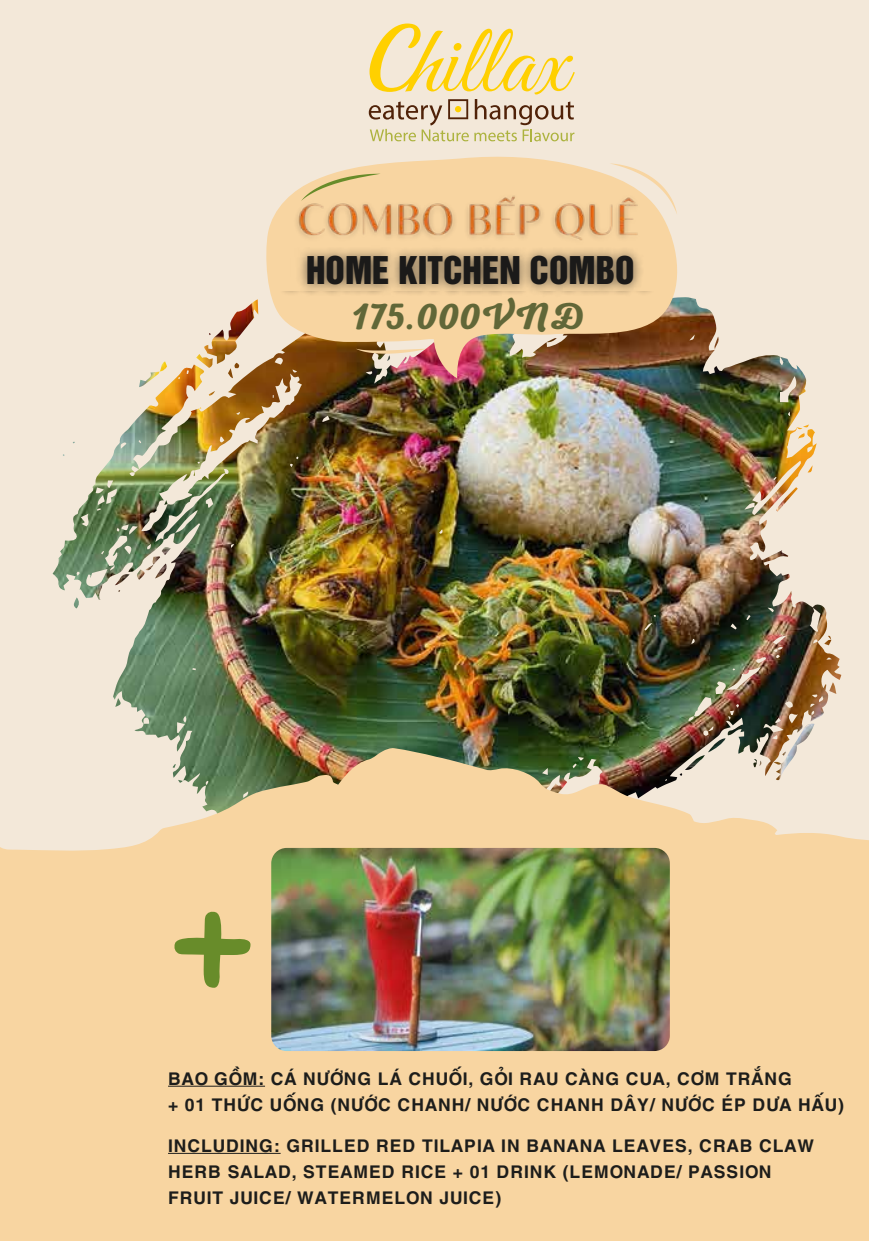
<style>
.page{position:relative;width:869px;height:1241px;background:#fff}
.page>*{position:absolute;margin:0;border:0;box-sizing:border-box;transform-origin:0 0}
.t1{font:700 37.98px "Nexa Script";color:#616738}
.t2{font:35px "UTM Helvet Ins";color:#1b1a19}
.t3{font:700 17.5px/26.2px "UTM Helve";letter-spacing:.03em;color:#1d1d1b}
</style>
<div class="page">
<img style="left:0;top:0;width:868px;height:721px">
<img style="left:0;top:721px;width:868px;height:26px">
<svg style="left:368px;top:24px;width:206px;height:117px;background:#ebd9aa"></svg>
<img style="left:172px;top:298px;width:498px;height:136px">
<svg style="left:0;top:747px;width:868px;height:493px;background:#efd1a1"></svg>
<hr style="left:168px;top:1085px;width:97px;height:1px;background:#1d1d1b">
<hr style="left:168px;top:1152px;width:112px;height:1px;background:#1d1d1b">
<svg style="left:173px;top:910px;width:78px;height:77px;background:#c6bb78"></svg>
<img style="left:271px;top:847px;width:398px;height:203px">
<img style="left:266px;top:157px;width:411px;height:221px">
<svg style="left:355px;top:349px;width:71px;height:4px"></svg>
<svg style="left:609px;top:163px;width:67px;height:52px;background:#f3e4ce"></svg>
<svg style="left:301px;top:174px;width:79px;height:14px"></svg>
<img style="left:274px;top:188px;width:388px;height:113px">
<div style="left:276px;top:245px;width:383px;height:45px;background:#f8d5a1"></div>
<img style="left:291px;top:238px;width:358px;height:71px">
<h2 class="t2" style="left:306px;top:242px;width:330px">HOME KITCHEN COMBO</h2>
<h1 class="t1" style="left:351px;top:293px;width:234px">175.000VNĐ</h1>
<p class="t3" style="left:168px;top:1062px;width:677px">BAO GỒM: CÁ NƯỚNG LÁ CHUỐI, GỎI RAU CÀNG CUA, CƠM TRẮNG<br>+ 01 THỨC UỐNG (NƯỚC CHANH/ NƯỚC CHANH DÂY/ NƯỚC ÉP DƯA HẤU)</p>
<p class="t3" style="left:168px;top:1129px;width:648px">INCLUDING: GRILLED RED TILAPIA IN BANANA LEAVES, CRAB CLAW<br>HERB SALAD, STEAMED RICE + 01 DRINK (LEMONADE/ PASSION<br>FRUIT JUICE/ WATERMELON JUICE)</p>
</div>
